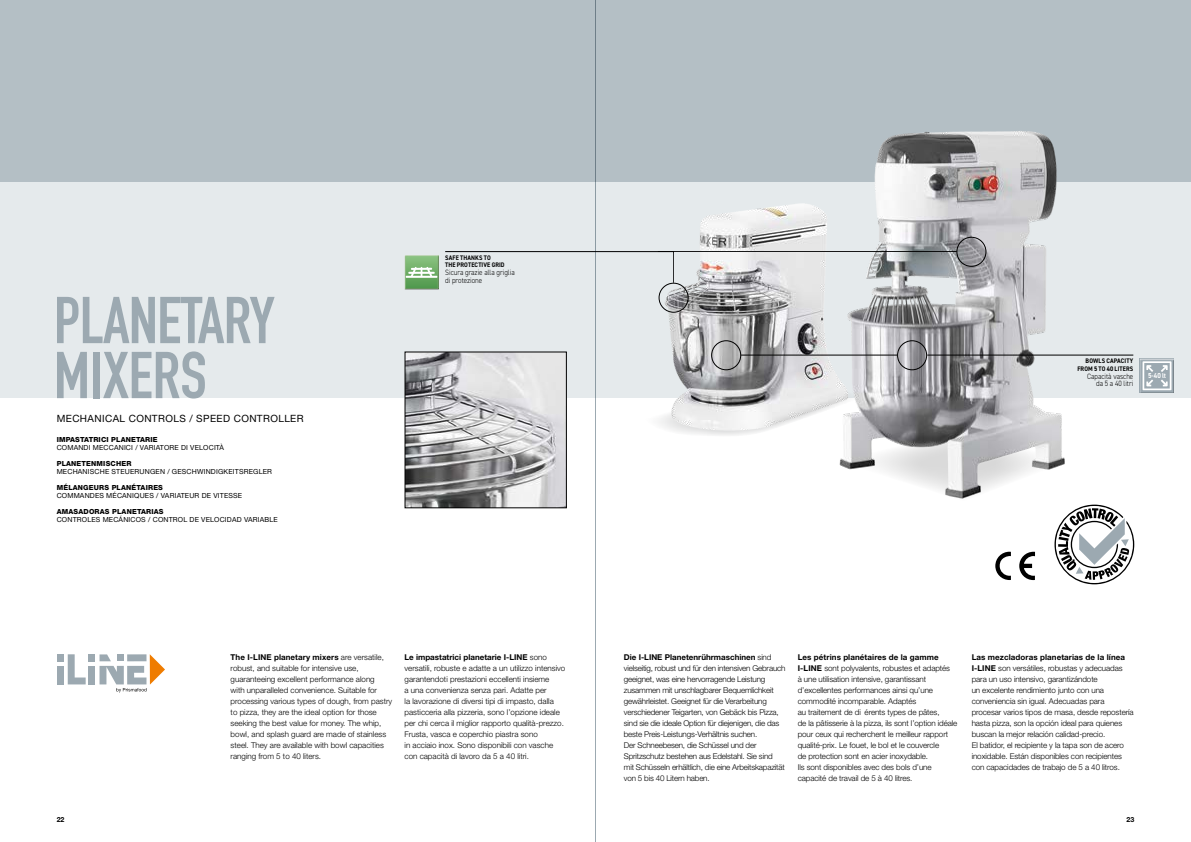
<style>
.page{position:relative;width:1191px;height:842px;background:#fff}
.page>*{position:absolute;margin:0;border:0;box-sizing:border-box;transform-origin:0 0}
.t1{font:700 65px/55px "DIN Condensed";letter-spacing:-.01em;color:#9ca9b1}
.t2{font:10px "Helvetica Neue LT Std";letter-spacing:.04em;color:#000}
.t3{font:300 8px/11px "Helvetica Neue LT Std";letter-spacing:-.01em;color:#000}
.t4{font:300 7.7px/7.7px "DIN2014";color:#000;scale:.9 1}
.t5{font:700 7.1px "DIN2014";color:#fff;scale:.9 1}
.t6{font:7px "Helvetica Neue LT Std";letter-spacing:.025em;color:#000}
.t7{font:800 7px "Helvetica Neue LT Std";letter-spacing:.025em;color:#000}
.t8{font:700 7px "Helvetica Neue LT Std";color:#000}
.t9{font:700 6.6px/7.7px "DIN2014";letter-spacing:.02em;color:#000;scale:.9 1}
.s1{font-weight:700}
</style>
<div class="page">
<div style="left:0;top:119px;width:1191px;height:279px;background:#e5eaec"></div>
<img style="left:406px;top:353px;width:159px;height:153px">
<div style="left:404px;top:351px;width:163px;height:157px;border:1px solid #000"></div>
<div style="left:0;top:0;width:1191px;height:181px;background:#b4bfc5"></div>
<img style="left:660px;top:205px;width:128px;height:175px">
<img style="left:788px;top:131px;width:327px;height:249px">
<div style="left:956px;top:237px;width:30px;height:30px;border:1px solid #000;border-radius:50%"></div>
<hr style="left:658px;top:251px;width:298px;height:1px;background:#000">
<svg style="left:445px;top:251px;width:229px;height:32px"></svg>
<div style="left:897px;top:340px;width:30px;height:30px;border:1px solid #000;border-radius:50%"></div>
<div style="left:711px;top:340px;width:30px;height:30px;border:1px solid #000;border-radius:50%"></div>
<hr style="left:927px;top:355px;width:206px;height:1px;background:#000">
<hr style="left:741px;top:355px;width:156px;height:1px;background:#000">
<svg style="left:659px;top:380px;width:475px;height:204px"></svg>
<div style="left:658px;top:283px;width:30px;height:30px;border:1px solid #000;border-radius:50%"></div>
<div style="left:1138px;top:358px;width:36px;height:35px;background:#000;opacity:.75"></div>
<svg style="left:1142px;top:361px;width:29px;height:29px"></svg>
<div style="left:403px;top:254px;width:37px;height:36px;background:#000;opacity:.75"></div>
<svg style="left:68px;top:654px;width:18px;height:30px"></svg>
<div style="left:88px;top:654px;width:7px;height:7px;background:#9ca9b1"></div>
<div style="left:88px;top:666px;width:7px;height:18px;background:#9ca9b1"></div>
<div style="left:57px;top:654px;width:7px;height:7px;background:#9ca9b1"></div>
<div style="left:57px;top:666px;width:7px;height:18px;background:#9ca9b1"></div>
<svg style="left:99px;top:654px;width:66px;height:38px"></svg>
<hr style="left:595px;top:0;width:1px;height:842px;background:#9ca9b1">
<h1 class="t1" style="left:54px;top:293px;width:222px">PLANETARY<br>MIXERS</h1>
<p class="t2" style="left:57px;top:412px;width:248px">MECHANICAL CONTROLS / SPEED CONTROLLER</p>
<p class="t7" style="left:57px;top:435px;width:102px">IMPASTATRICI PLANETARIE</p>
<p class="t6" style="left:57px;top:443px;width:169px">COMANDI MECCANICI / VARIATORE DI VELOCITÀ</p>
<p class="t7" style="left:57px;top:459px;width:76px">PLANETENMISCHER</p>
<p class="t6" style="left:57px;top:467px;width:217px">MECHANISCHE STEUERUNGEN / GESCHWINDIGKEITSREGLER</p>
<p class="t7" style="left:57px;top:483px;width:108px">MÉLANGEURS PLANÉTAIRES</p>
<p class="t6" style="left:57px;top:491px;width:187px">COMMANDES MÉCANIQUES / VARIATEUR DE VITESSE</p>
<p class="t7" style="left:57px;top:507px;width:108px">AMASADORAS PLANETARIAS</p>
<p class="t6" style="left:57px;top:515px;width:223px">CONTROLES MECÁNICOS / CONTROL DE VELOCIDAD VARIABLE</p>
<p class="t9" style="left:445px;top:253px;width:68px">SAFE THANKS TO<br>THE PROTECTIVE GRID</p>
<p class="t4" style="left:445px;top:269px;width:79px">Sicura grazie alla griglia di protezione</p>
<p class="t9" style="left:1077px;top:357px;width:64px;text-align:right">BOWLS CAPACITY<br>FROM 5 TO 40 LITERS</p>
<p class="t4" style="left:1087px;top:372px;width:53px;text-align:right">Capacità vasche da 5 a 40 litri</p>
<p class="t5" style="left:1148px;top:371px;width:21px">5-40 lt</p>
<p class="t3" style="left:404px;top:651px;width:162px"><span class="s1">Le impastatrici planetarie I-LINE</span> sono versatili, robuste e adatte a un utilizzo intensivo garantendoti prestazioni eccellenti insieme<br>a una convenienza senza pari. Adatte per<br>la lavorazione di diversi tipi di impasto, dalla pasticceria alla pizzeria, sono l’opzione ideale per chi cerca il miglior rapporto qualità-prezzo.<br>Frusta, vasca e coperchio piastra sono<br>in acciaio inox. Sono disponibili con vasche con capacità di lavoro da 5 a 40 litri.</p>
<p class="t3" style="left:797px;top:651px;width:161px"><span class="s1">Les pétrins planétaires de la gamme I-LINE</span> sont polyvalents, robustes et adaptés<br>à une utilisation intensive, garantissant d’excellentes performances ainsi qu’une commodité incomparable. Adaptés<br>au traitement de différents types de pâtes,<br>de la pâtisserie à la pizza, ils sont l’option idéale pour ceux qui recherchent le meilleur rapport qualité-prix. Le fouet, le bol et le couvercle<br>de protection sont en acier inoxydable.<br>Ils sont disponibles avec des bols d’une capacité de travail de 5 à 40 litres.</p>
<p class="t3" style="left:971px;top:651px;width:163px"><span class="s1">Las mezcladoras planetarias de la línea I-LINE</span> son versátiles, robustas y adecuadas para un uso intensivo, garantizándote<br>un excelente rendimiento junto con una conveniencia sin igual. Adecuadas para procesar varios tipos de masa, desde repostería hasta pizza, son la opción ideal para quienes buscan la mejor relación calidad-precio.<br>El batidor, el recipiente y la tapa son de acero inoxidable. Están disponibles con recipientes con capacidades de trabajo de 5 a 40 litros.</p>
<p class="t3" style="left:231px;top:651px;width:163px"><span class="s1">The I-LINE planetary mixers</span> are versatile, robust, and suitable for intensive use, guaranteeing excellent performance along<br>with unparalleled convenience. Suitable for processing various types of dough, from pastry to pizza, they are the ideal option for those seeking the best value for money. The whip, bowl, and splash guard are made of stainless steel. They are available with bowl capacities ranging from 5 to 40 liters.</p>
<p class="t3" style="left:624px;top:651px;width:163px"><span class="s1">Die I-LINE Planetenrührmaschinen</span> sind vielseitig, robust und für den intensiven Gebrauch geeignet, was eine hervorragende Leistung zusammen mit unschlagbarer Bequemlichkeit gewährleistet. Geeignet für die Verarbeitung verschiedener Teigarten, von Gebäck bis Pizza, sind sie die ideale Option für diejenigen, die das beste Preis-Leistungs-Verhältnis suchen.<br>Der Schneebesen, die Schüssel und der Spritzschutz bestehen aus Edelstahl. Sie sind<br>mit Schüsseln erhältlich, die eine Arbeitskapazität von 5 bis 40 Litern haben.</p>
<p class="t8" style="left:57px;top:816px;width:9px">22</p>
<p class="t8" style="left:1126px;top:816px;width:9px">23</p>
</div>
